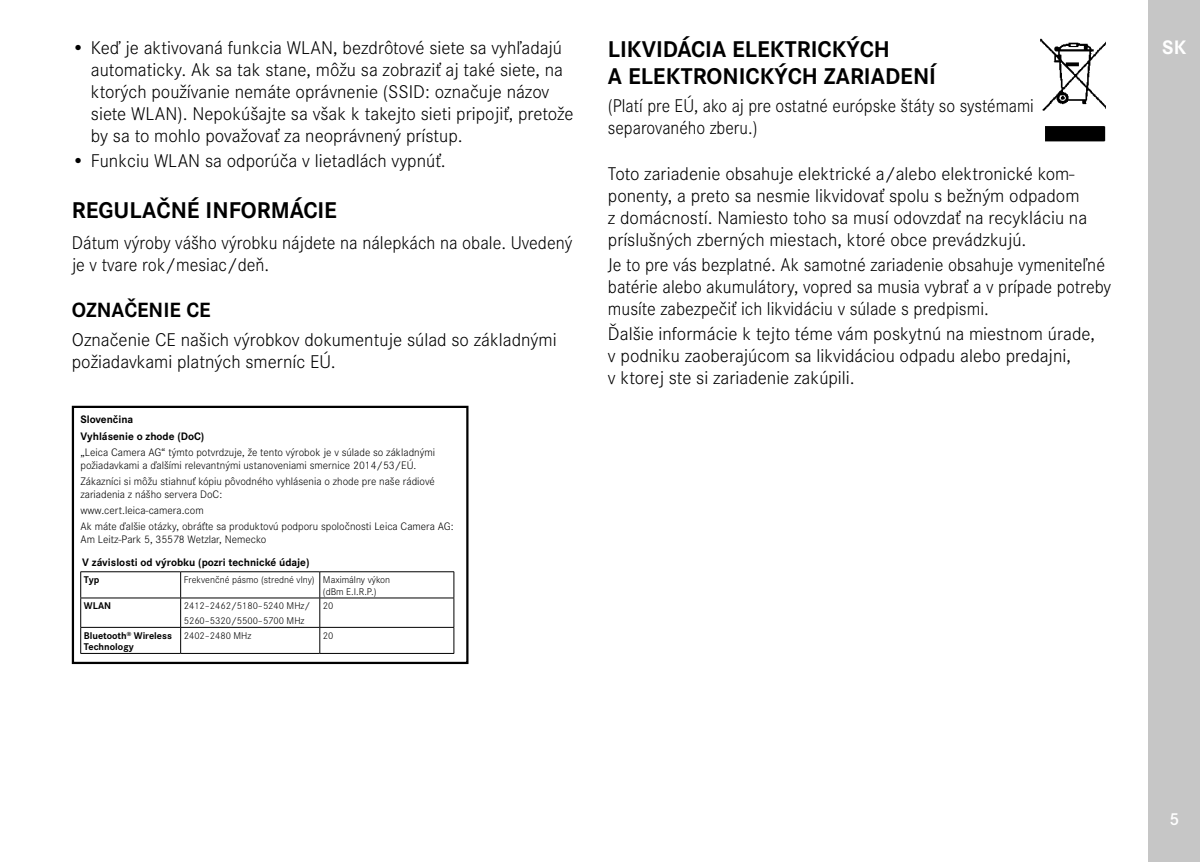
<style>
.page{position:relative;width:1200px;height:862px;background:#fff}
.page>*{position:absolute;margin:0;border:0;box-sizing:border-box;transform-origin:0 0}
.t1{font:700 23.62px/27px "Corporate S";color:#000}
.t2{font:700 21.38px "Corporate S";color:#000}
.t3{font:700 20.25px "Corporate S";color:#fff}
.t4{font:300 19.12px/22.1px "Corporate S";color:#000}
.t5{font:300 19.12px/22.1px "Corporate S";color:#000;scale:.96 1}
.t6{font:300 19.12px/22.1px "Corporate S";color:#000;scale:.93 1}
.t7{font:600 18px "Corporate S";color:#fff}
.t8{font:300 11.25px/13px "Corporate S";color:#000}
.t9{font:700 11.25px/16.2px "Corporate S";color:#000}
.t10{font:300 10.12px/11.7px "Corporate S";color:#000}
.t11{font:700 10.12px/11.7px "Corporate S";color:#000}
</style>
<div class="page">
<div style="left:1148px;top:0;width:51px;height:861px;background:#c6c6c6"></div>
<hr style="left:80px;top:571px;width:101px;height:1px;background:#000">
<hr style="left:181px;top:571px;width:139px;height:1px;background:#000">
<hr style="left:320px;top:571px;width:134px;height:1px;background:#000">
<hr style="left:80px;top:597px;width:101px;height:1px;background:#000">
<hr style="left:181px;top:597px;width:139px;height:1px;background:#000">
<hr style="left:320px;top:597px;width:134px;height:1px;background:#000">
<hr style="left:80px;top:626px;width:101px;height:1px;background:#000">
<svg style="left:80px;top:571px;width:1px;height:81px"></svg>
<hr style="left:181px;top:626px;width:139px;height:1px;background:#000">
<svg style="left:180px;top:571px;width:1px;height:81px"></svg>
<hr style="left:320px;top:626px;width:134px;height:1px;background:#000">
<svg style="left:319px;top:571px;width:1px;height:81px"></svg>
<svg style="left:453px;top:571px;width:1px;height:81px"></svg>
<hr style="left:80px;top:652px;width:101px;height:1px;background:#000">
<hr style="left:181px;top:652px;width:139px;height:1px;background:#000">
<hr style="left:320px;top:652px;width:134px;height:1px;background:#000">
<div style="left:72px;top:405px;width:396px;height:258px;border:2px solid #000"></div>
<img style="left:1040px;top:38px;width:65px;height:104px">
<p class="t4" style="left:91px;top:35px;width:484px;text-indent:-19px">• Keď je aktivovaná funkcia WLAN, bezdrôtové siete sa vyhľadajú automaticky. Ak sa tak stane, môžu sa zobraziť aj také siete, na ktorých používanie nemáte oprávnenie (SSID: označuje názov siete WLAN). Nepokúšajte sa však k takejto sieti pripojiť, pretože by sa to mohlo považovať za neoprávnený prístup.</p>
<p class="t4" style="left:72px;top:148px;width:375px">• Funkciu WLAN sa odporúča v lietadlách vypnúť.</p>
<p class="t1" style="left:72px;top:194px;width:266px">REGULAČNÉ INFORMÁCIE</p>
<p class="t5" style="left:72px;top:231px;width:523px">Dátum výroby vášho výrobku nájdete na nálepkách na obale. Uvedený je v tvare rok/mesiac/deň.</p>
<p class="t2" style="left:72px;top:293px;width:140px">OZNAČENIE CE</p>
<p class="t4" style="left:72px;top:327px;width:486px">Označenie CE našich výrobkov dokumentuje súlad so základnými požiadavkami platných smerníc EÚ.</p>
<p class="t9" style="left:80px;top:410px;width:125px">Slovenčina<br>Vyhlásenie o zhode (DoC)</p>
<p class="t8" style="left:80px;top:444px;width:356px">„Leica Camera AG“ týmto potvrdzuje, že tento výrobok je v súlade so základnými požiadavkami a ďalšími relevantnými ustanoveniami smernice 2014/53/EÚ.</p>
<p class="t8" style="left:80px;top:473px;width:356px">Zákazníci si môžu stiahnuť kópiu pôvodného vyhlásenia o zhode pre naše rádiové zariadenia z nášho servera DoC:</p>
<p class="t8" style="left:80px;top:501px;width:375px;line-height:16.2px">www.cert.leica-camera.com<br>Ak máte ďalšie otázky, obráťte sa produktovú podporu spoločnosti Leica Camera AG:</p>
<p class="t8" style="left:80px;top:531px;width:187px">Am Leitz-Park 5, 35578 Wetzlar, Nemecko</p>
<p class="t9" style="left:82px;top:553px;width:228px">V závislosti od výrobku (pozri technické údaje)</p>
<p class="t11" style="left:84px;top:572px;width:17px">Typ</p>
<p class="t10" style="left:323px;top:573px;width:69px;text-indent:-139px">Frekvenčné pásmo (stredné vlny) Maximálny výkon (dBm E.I.R.P.)</p>
<p class="t11" style="left:84px;top:598px;width:29px">WLAN</p>
<p class="t10" style="left:184px;top:597px;width:128px;line-height:14.8px">2412–2462/5180–5240 MHz/<br>5260–5320/5500–5700 MHz</p>
<p class="t10" style="left:323px;top:599px;width:12px">20</p>
<p class="t11" style="left:84px;top:628px;width:90px">Bluetooth<sup>®</sup> Wireless<br>Technology</p>
<p class="t10" style="left:184px;top:628px;width:69px">2402–2480 MHz</p>
<p class="t10" style="left:323px;top:628px;width:12px">20</p>
<p class="t1" style="left:608px;top:34px;width:329px">LIKVIDÁCIA ELEKTRICKÝCH<br>A ELEKTRONICKÝCH ZARIADENÍ</p>
<p class="t6" style="left:608px;top:93px;width:459px">(Platí pre EÚ, ako aj pre ostatné európske štáty so systémami separovaného zberu.)</p>
<p class="t4" style="left:608px;top:161px;width:480px">Toto zariadenie obsahuje elektrické a/alebo elektronické kom&shy;ponenty, a preto sa nesmie likvidovať spolu s bežným odpadom z domácností. Namiesto toho sa musí odovzdať na recykláciu na príslušných zberných miestach, ktoré obce prevádzkujú.</p>
<p class="t5" style="left:608px;top:252px;width:525px">Je to pre vás bezplatné. Ak samotné zariadenie obsahuje vymeniteľné batérie alebo akumulátory, vopred sa musia vybrať a v prípade potreby musíte zabezpečiť ich likvidáciu v súlade s predpismi.</p>
<p class="t4" style="left:608px;top:321px;width:488px">Ďalšie informácie k tejto téme vám poskytnú na miestnom úrade, v podniku zaoberajúcom sa likvidáciou odpadu alebo predajni,<br>v ktorej ste si zariadenie zakúpili.</p>
<p class="t3" style="left:1161px;top:32px;width:26px">SK</p>
<p class="t7" style="left:1168px;top:805px;width:11px">5</p>
</div>
